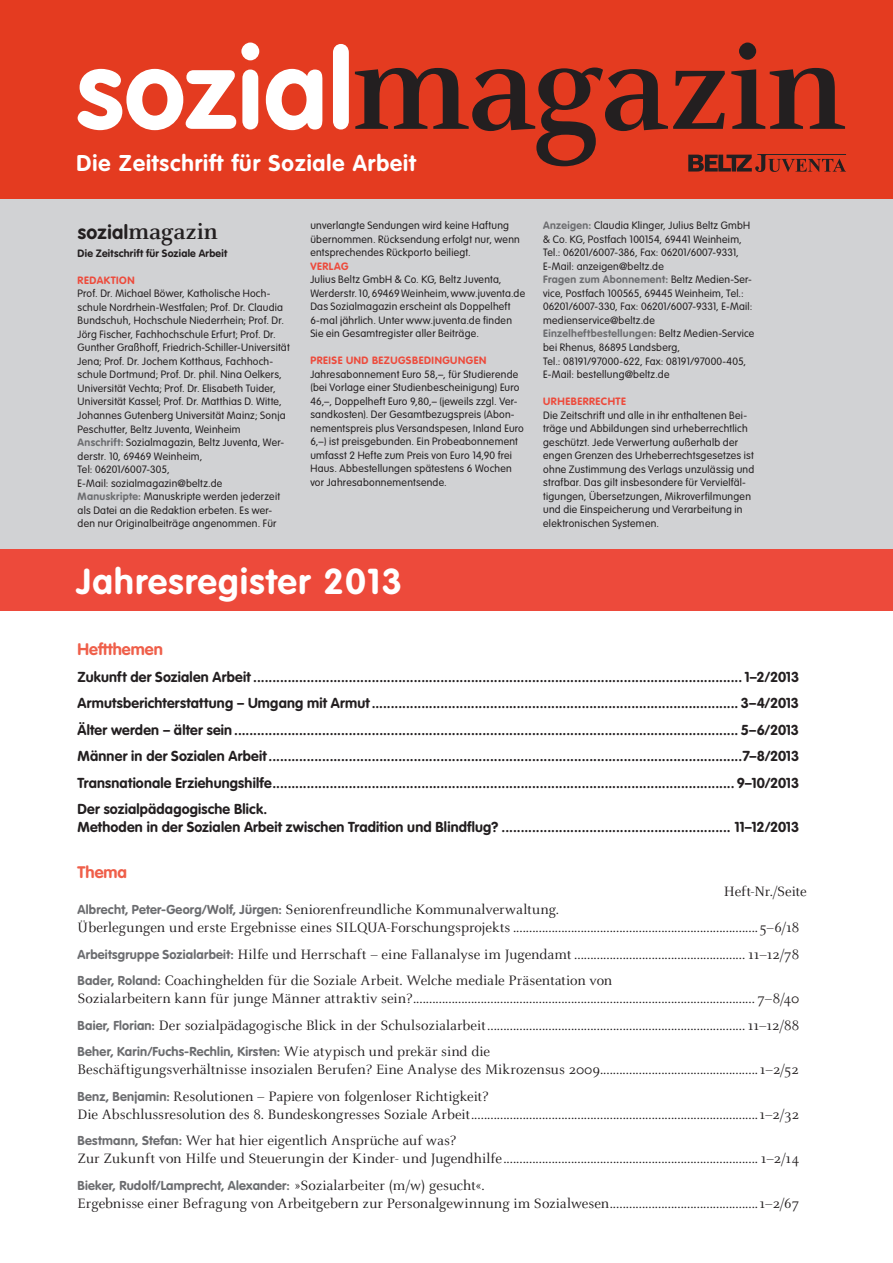
<style>
.page{position:relative;width:893px;height:1263px;background:#fff}
.page>*{position:absolute;margin:0;border:0;box-sizing:border-box;transform-origin:0 0}
.t1{font:700 35.55px "VAG Rounded";letter-spacing:.04em;color:#fff}
.t2{font:700 24.6px "Celeste OT";letter-spacing:-.005em;color:#231f20}
.t3{font:700 22.5px "VAG Rounded";letter-spacing:.04em;color:#fff}
.t4{font:700 16.5px "VAG Rounded";color:#ef5f4a}
.t5{font:15px/26.5px "Celeste OT";letter-spacing:-.005em;color:#231f20}
.t6{font:700 14.25px/26.5px "VAG Rounded";letter-spacing:.015em;color:#231f20;text-align:justify}
.t7{font:700 12.75px "VAG Rounded";letter-spacing:.02em;color:#6c6d70}
.t8{font:300 10.5px/13.5px "VAG Rounded";letter-spacing:.025em;color:#231f20}
.t9{font:700 10.5px "VAG Rounded";letter-spacing:.05em;color:#ed4a3b}
.t10{font:700 10.5px "VAG Rounded";letter-spacing:.025em;color:#231f20}
.s1{font-family:"VAG Rounded";font-size:19.5px}
.s2{font-weight:700;color:#6c6d70}
.s3{font-family:"VAG Rounded";font-weight:700;font-size:12.75px;color:#6c6d70}
.s4{font-family:"Celeste OT";font-weight:400;font-size:15px;color:#231f20}
</style>
<div class="page">
<div style="left:0;top:549px;width:893px;height:62px;background:#ed4a3b"></div>
<div style="left:0;top:0;width:893px;height:200px;background:#e43b20"></div>
<div style="left:739px;top:43px;width:17px;height:17px;background:#231f20;border-radius:50%"></div>
<svg style="left:78px;top:69px;width:44px;height:61px"></svg>
<div style="left:126px;top:69px;width:57px;height:61px;background:#fff;border-radius:50%"></div>
<div style="left:142px;top:83px;width:25px;height:33px;background:#e43b20;border-radius:50%"></div>
<svg style="left:186px;top:70px;width:50px;height:59px"></svg>
<svg style="left:242px;top:70px;width:16px;height:59px"></svg>
<div style="left:241px;top:43px;width:18px;height:17px;background:#fff;border-radius:50%"></div>
<svg style="left:266px;top:69px;width:56px;height:61px;background:#faded9"></svg>
<div style="left:282px;top:83px;width:24px;height:33px;background:#e43b20;border-radius:50%"></div>
<svg style="left:333px;top:44px;width:16px;height:85px"></svg>
<svg style="left:355px;top:68px;width:491px;height:104px"></svg>
<div style="left:0;top:200px;width:893px;height:349px;background:#d1d2d4"></div>
<h3 class="t3" style="left:77px;top:150px;width:341px">Die Zeitschrift für Soziale Arbeit</h3>
<h2 class="t2" style="left:78px;top:218px;width:142px"><span class="s1">sozial</span>magazin</h2>
<p class="t10" style="left:78px;top:247px;width:151px">Die Zeitschrift für Soziale Arbeit</p>
<p class="t9" style="left:78px;top:274px;width:58px">REDAKTION</p>
<p class="t8" style="left:78px;top:287px;width:214px">Prof. Dr. Michael Böwer, Katholische Hoch&shy;schule Nordrhein-Westfalen; Prof. Dr. Claudia Bundschuh, Hochschule Niederrhein; Prof. Dr.<br>Jörg Fischer, Fachhochschule Erfurt; Prof. Dr.<br>Gunther Graßhoff, Friedrich-Schiller-Universität Jena; Prof. Dr. Jochem Kotthaus, Fachhoch&shy;schule Dortmund; Prof. Dr. phil. Nina Oelkers, Universität Vechta; Prof. Dr. Elisabeth Tuider, Universität Kassel; Prof. Dr. Matthias D. Witte, Johannes Gutenberg Universität Mainz; Sonja Peschutter, Beltz Juventa, Weinheim<br><span class="s2">Anschrift:</span> Sozialmagazin, Beltz Juventa, Wer&shy;derstr. 10, 69469 Weinheim,<br>Tel: 06201/6007-305,<br>E-Mail: sozialmagazin@beltz.de<br><span class="s2">Manuskripte:</span> Manuskripte werden jederzeit als Datei an die Redaktion erbeten. Es wer&shy;den nur Originalbeiträge angenommen. Für</p>
<p class="t8" style="left:310px;top:219px;width:211px">unverlangte Sendungen wird keine Haftung übernommen. Rücksendung erfolgt nur, wenn entsprechendes Rückporto beiliegt.</p>
<p class="t9" style="left:310px;top:260px;width:39px">VERLAG</p>
<p class="t8" style="left:310px;top:273px;width:216px">Julius Beltz GmbH &amp; Co. KG, Beltz Juventa, Werderstr. 10, 69469 Weinheim, www.juventa.de Das Sozialmagazin erscheint als Doppelheft 6-mal jährlich. Unter www.juventa.de finden Sie ein Gesamtregister aller Beiträge.</p>
<p class="t9" style="left:310px;top:355px;width:178px">PREISE UND BEZUGSBEDINGUNGEN</p>
<p class="t8" style="left:310px;top:367px;width:215px">Jahresabonnement Euro 58,–, für Studierende (bei Vorlage einer Studienbescheinigung) Euro 46,–, Doppelheft Euro 9,80,– (jeweils zzgl. Ver&shy;sandkosten). Der Gesamtbezugspreis (Abon&shy;nementspreis plus Versandspesen, Inland Euro 6,–) ist preisgebunden. Ein Probeabonnement umfasst 2 Hefte zum Preis von Euro 14,90 frei Haus. Abbestellungen spätestens 6 Wochen vor Jahresabonnementsende.</p>
<h1 class="t1" style="left:77px;top:561px;width:327px">Jahresregister 2013</h1>
<p class="t8" style="left:543px;top:219px;width:213px"><span class="s2">Anzeigen:</span> Claudia Klinger, Julius Beltz GmbH &amp; Co. KG, Postfach 100154, 69441 Weinheim, Tel.: 06201/6007-386, Fax: 06201/6007-9331, E-Mail: anzeigen@beltz.de<br><span class="s2">Fragen zum Abonnement:</span> Beltz Medien-Ser&shy;vice, Postfach 100565, 69445 Weinheim, Tel.:<br>06201/6007-330, Fax: 06201/6007-9331, E-Mail: medienservice@beltz.de <span class="s2">Einzelheftbestellungen:</span> Beltz Medien-Service bei Rhenus, 86895 Landsberg,<br>Tel.: 08191/97000-622, Fax: 08191/97000-405, E-Mail: bestellung@beltz.de</p>
<p class="t9" style="left:543px;top:395px;width:84px">URHEBERRECHTE</p>
<p class="t8" style="left:543px;top:408px;width:213px">Die Zeitschrift und alle in ihr enthaltenen Bei&shy;träge und Abbildungen sind urheberrechtlich geschützt. Jede Verwertung außerhalb der engen Grenzen des Urheberrechtsgesetzes ist ohne Zustimmung des Verlags unzulässig und strafbar. Das gilt insbesondere für Vervielfäl&shy;tigungen, Übersetzungen, Mikroverfilmungen und die Einspeicherung und Verarbeitung in elektronischen Systemen.</p>
<h3 class="t4" style="left:78px;top:639px;width:87px">Heftthemen</h3>
<p class="t6" style="left:78px;top:663px;width:723px">Zukunft der Sozialen Arbeit ................................................................................................................................ 1–2/2013<br>Armutsberichterstattung – Umgang mit Armut................................................................................................ 3–4/2013<br>Älter werden – älter sein .................................................................................................................................... 5–6/2013<br>Männer in der Sozialen Arbeit............................................................................................................................7–8/2013<br>Transnationale Erziehungshilfe......................................................................................................................... 9–10/2013<br>Der sozialpädagogische Blick.</p>
<h3 class="t6" style="left:78px;top:814px;width:723px">Methoden in der Sozialen Arbeit zwischen Tradition und Blindflug? ............................................................ 11–12/2013</h3>
<h3 class="t4" style="left:78px;top:863px;width:51px">Thema</h3>
<h3 class="t5" style="left:724px;top:878px;width:84px">Heft-Nr./Seite</h3>
<p class="t5" style="left:78px;top:901px;width:723px;line-height:18px"><span class="s3">Albrecht, Peter-Georg/Wolf, Jürgen:</span> Seniorenfreundliche Kommunalverwaltung.<br>Überlegungen und erste Ergebnisse eines SILQUA-Forschungsprojekts ............................................................................5–6/18</p>
<p class="t5" style="left:78px;top:941px;width:723px"><span class="s3">Arbeitsgruppe Sozialarbeit:</span> Hilfe und Herrschaft – eine Fallanalyse im Jugendamt ..................................................... 11–12/78<br><span class="s3">Bader, Roland:</span> Coachinghelden für die Soziale Arbeit. Welche mediale Präsentation von</p>
<p class="t5" style="left:78px;top:985px;width:723px">Sozialarbeitern kann für junge Männer attraktiv sein?.......................................................................................................... 7–8/40<br><span class="s3">Baier, Florian:</span> Der sozialpädagogische Blick in der Schulsozialarbeit................................................................................ 11–12/88</p>
<p class="t7" style="left:78px;top:1044px;width:414px">Beher, Karin/Fuchs-Rechlin, Kirsten: <span class="s4">Wie atypisch und prekär sind die</span></p>
<h3 class="t5" style="left:78px;top:1056px;width:723px">Beschäftigungsverhältnisse insozialen Berufen? Eine Analyse des Mikrozensus 2009.................................................1–2/52<br><span class="s3">Benz, Benjamin:</span> Resolutionen – Papiere von folgenloser Richtigkeit?</h3>
<p class="t5" style="left:78px;top:1101px;width:723px">Die Abschlussresolution des 8. Bundeskongresses Soziale Arbeit.........................................................................................1–2/32<br><span class="s3">Bestmann, Stefan:</span> Wer hat hier eigentlich Ansprüche auf was?</p>
<h3 class="t5" style="left:78px;top:1145px;width:723px">Zur Zukunft von Hilfe und Steuerungin der Kinder- und Jugendhilfe............................................................................... 1–2/14</h3>
<p class="t7" style="left:78px;top:1178px;width:409px">Bieker, Rudolf/Lamprecht, Alexander: <span class="s4">»Sozialarbeiter (m/w) gesucht«.</span></p>
<h3 class="t5" style="left:78px;top:1190px;width:723px">Ergebnisse einer Befragung von Arbeitgebern zur Personalgewinnung im Sozialwesen..............................................1–2/67</h3>
</div>
